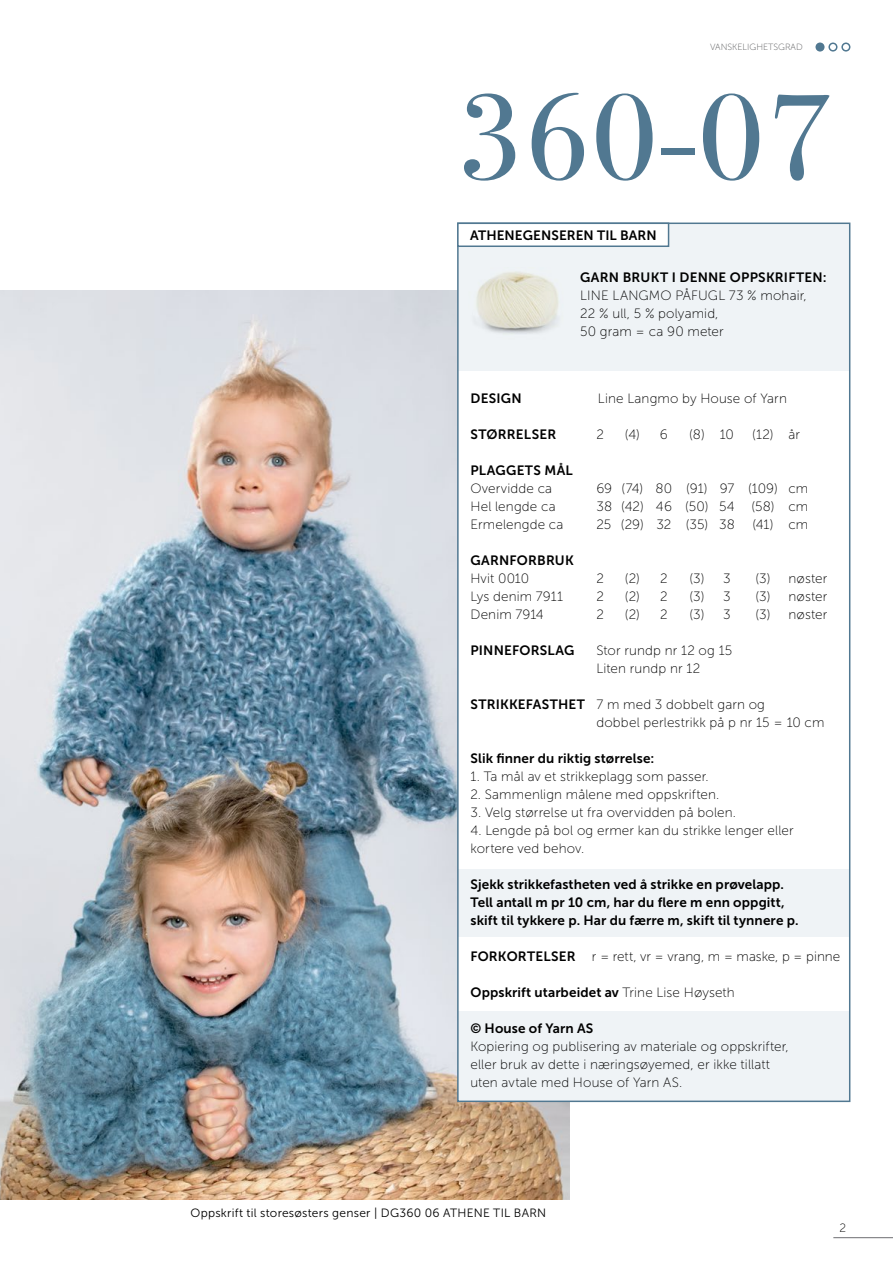
<style>
.page{position:relative;width:893px;height:1263px;background:#fff}
.page>*{position:absolute;margin:0;border:0;box-sizing:border-box;transform-origin:0 0}
.t1{font:121.5px "Bodoni Svty Two ITCTT";color:#517891}
.INNHOLD{font:13.5px "Museo Sans 100";letter-spacing:.01em;color:#000}
.INNHOLD-2{font:13.5px "Museo Sans 700";letter-spacing:.01em;color:#000}
.INNHOLD-_Opps{font:13.5px "Museo Sans 700";letter-spacing:.005em;color:#000}
.INNHOLD-3{font:13.5px "Museo Sans 100";letter-spacing:-.01em;color:#000}
.INNHOLD-4{font:13.5px "Museo Sans 700";letter-spacing:.03em;color:#000}
.INNHOLD_-_Midtstilt{font:12px "Museo Sans 300";letter-spacing:.02em;color:#000}
.t2{font:12px "Museo Sans 100";color:#000}
.t3{font:9px "Museo Sans 100";color:#58595b}
.s1{font-family:"Museo Sans 700"}
.s2{font-family:"Museo Sans 100"}
</style>
<div class="page">
<hr style="left:833px;top:1237px;width:60px;height:1px;background:#6d6e71">
<img style="left:0;top:290px;width:570px;height:909px">
<div style="left:816px;top:43px;width:8px;height:8px;background:#517891;border-radius:50%"></div>
<div style="left:815px;top:43px;width:9px;height:9px;border:2px solid #517891;border-radius:50%"></div>
<div style="left:828px;top:43px;width:9px;height:9px;border:2px solid #517891;border-radius:50%"></div>
<div style="left:841px;top:43px;width:9px;height:9px;border:2px solid #517891;border-radius:50%"></div>
<div style="left:458px;top:223px;width:392px;height:852px;background:#fff"></div>
<div style="left:458px;top:223px;width:392px;height:148px;background:#eff3f6"></div>
<div style="left:458px;top:1011px;width:392px;height:91px;background:#eff3f6"></div>
<div style="left:458px;top:869px;width:392px;height:67px;background:#eff3f6"></div>
<div style="left:457px;top:223px;width:212px;height:24px;background:#fff;border:2px solid #517891"></div>
<img style="left:476px;top:271px;width:83px;height:63px">
<p class="t3" style="left:710px;top:42px;width:94px">VANSKELIGHETSGRAD</p>
<p class="t1" style="left:458px;top:38px;width:375px">360-07</p>
<p class="INNHOLD-_Opps" style="left:470px;top:228px;width:188px">ATHENEGENSEREN TIL BARN</p>
<p class="INNHOLD-2" style="left:580px;top:270px;width:248px">GARN BRUKT I DENNE OPPSKRIFTEN:</p>
<p class="INNHOLD" style="left:580px;top:288px;width:228px">LINE LANGMO PÅFUGL 73 % mohair,</p>
<p class="INNHOLD" style="left:580px;top:306px;width:140px">22 % ull, 5 % polyamid,</p>
<p class="INNHOLD" style="left:580px;top:324px;width:145px">50 gram = ca 90 meter</p>
<p class="INNHOLD-2" style="left:470px;top:390px;width:53px">DESIGN</p>
<p class="INNHOLD" style="left:598px;top:391px;width:190px">Line Langmo by House of Yarn</p>
<p class="INNHOLD-2" style="left:470px;top:426px;width:87px">STØRRELSER</p>
<p class="INNHOLD" style="left:596px;top:427px;width:9px">2</p>
<p class="INNHOLD" style="left:625px;top:427px;width:45px">(4) 6</p>
<p class="INNHOLD" style="left:689px;top:427px;width:46px">(8) 10</p>
<p class="INNHOLD" style="left:752px;top:427px;width:49px">(12) år</p>
<p class="INNHOLD-4" style="left:470px;top:462px;width:104px">PLAGGETS MÅL</p>
<p class="INNHOLD" style="left:470px;top:481px;width:83px">Overvidde ca</p>
<p class="INNHOLD-3" style="left:596px;top:481px;width:213px">69 (74) 80 (91) 97 (109) cm</p>
<p class="INNHOLD" style="left:470px;top:499px;width:87px">Hel lengde ca</p>
<p class="INNHOLD" style="left:596px;top:499px;width:213px">38 (42) 46 (50) 54 (58) cm</p>
<p class="INNHOLD" style="left:470px;top:517px;width:95px">Ermelengde ca</p>
<p class="INNHOLD" style="left:596px;top:517px;width:140px">25 (29) 32 (35) 38</p>
<p class="INNHOLD" style="left:752px;top:517px;width:57px">(41) cm</p>
<p class="INNHOLD-2" style="left:470px;top:552px;width:105px">GARNFORBRUK</p>
<p class="INNHOLD" style="left:470px;top:571px;width:60px">Hvit 0010</p>
<p class="INNHOLD" style="left:596px;top:571px;width:9px">2</p>
<p class="INNHOLD" style="left:625px;top:571px;width:44px">(2) 2</p>
<p class="INNHOLD" style="left:689px;top:571px;width:43px">(3) 3</p>
<p class="INNHOLD" style="left:755px;top:571px;width:73px">(3) nøster</p>
<p class="INNHOLD" style="left:470px;top:589px;width:94px">Lys denim 7911</p>
<p class="INNHOLD" style="left:596px;top:589px;width:9px">2</p>
<p class="INNHOLD" style="left:625px;top:589px;width:44px">(2) 2</p>
<p class="INNHOLD" style="left:689px;top:589px;width:43px">(3) 3</p>
<p class="INNHOLD" style="left:755px;top:589px;width:73px">(3) nøster</p>
<p class="INNHOLD" style="left:470px;top:607px;width:75px">Denim 7914</p>
<p class="INNHOLD" style="left:596px;top:607px;width:9px">2</p>
<p class="INNHOLD" style="left:625px;top:607px;width:44px">(2) 2</p>
<p class="INNHOLD" style="left:689px;top:607px;width:43px">(3) 3</p>
<p class="INNHOLD" style="left:755px;top:607px;width:73px">(3) nøster</p>
<p class="INNHOLD-2" style="left:470px;top:642px;width:105px">PINNEFORSLAG</p>
<p class="INNHOLD" style="left:596px;top:643px;width:137px">Stor rundp nr 12 og 15</p>
<p class="INNHOLD" style="left:596px;top:661px;width:105px">Liten rundp nr 12</p>
<p class="INNHOLD" style="left:470px;top:697px;width:296px"><span class="s1">STRIKKEFASTHET</span> 7 m med 3 dobbelt garn og</p>
<p class="INNHOLD" style="left:596px;top:715px;width:229px">dobbel perlestrikk på p nr 15 = 10 cm</p>
<p class="INNHOLD-2" style="left:470px;top:750px;width:185px">Slik finner du riktig størrelse:</p>
<p class="INNHOLD" style="left:470px;top:769px;width:240px">1. Ta mål av et strikkeplagg som passer.</p>
<p class="INNHOLD" style="left:470px;top:787px;width:250px">2. Sammenlign målene med oppskriften.</p>
<p class="INNHOLD" style="left:470px;top:805px;width:267px">3. Velg størrelse ut fra overvidden på bolen.</p>
<p class="INNHOLD" style="left:470px;top:823px;width:325px">4. Lengde på bol og ermer kan du strikke lenger eller</p>
<p class="INNHOLD" style="left:470px;top:841px;width:115px">kortere ved behov.</p>
<p class="INNHOLD-2" style="left:470px;top:876px;width:315px">Sjekk strikkefastheten ved å strikke en prøvelapp.</p>
<p class="INNHOLD-2" style="left:470px;top:894px;width:316px">Tell antall m pr 10 cm, har du flere m enn oppgitt,</p>
<p class="INNHOLD-2" style="left:470px;top:912px;width:330px">skift til tykkere p. Har du færre m, skift til tynnere p.</p>
<p class="INNHOLD" style="left:470px;top:949px;width:371px"><span class="s1">FORKORTELSER</span> r = rett, vr = vrang, m = maske, p = pinne</p>
<p class="INNHOLD-2" style="left:470px;top:984px;width:266px">Oppskrift utarbeidet av <span class="s2">Trine Lise Høyseth</span></p>
<p class="INNHOLD-2" style="left:470px;top:1020px;width:124px">© House of Yarn AS</p>
<p class="INNHOLD" style="left:470px;top:1039px;width:320px">Kopiering og publisering av materiale og oppskrifter,</p>
<p class="INNHOLD" style="left:470px;top:1057px;width:301px">eller bruk av dette i næringsøyemed, er ikke tillatt</p>
<p class="INNHOLD" style="left:470px;top:1075px;width:214px">uten avtale med House of Yarn AS.</p>
<p class="INNHOLD_-_Midtstilt" style="left:190px;top:1206px;width:357px">Oppskrift til storesøsters genser | DG360 06 ATHENE TIL BARN</p>
<p class="t2" style="left:839px;top:1221px;width:8px">2</p>
</div>
